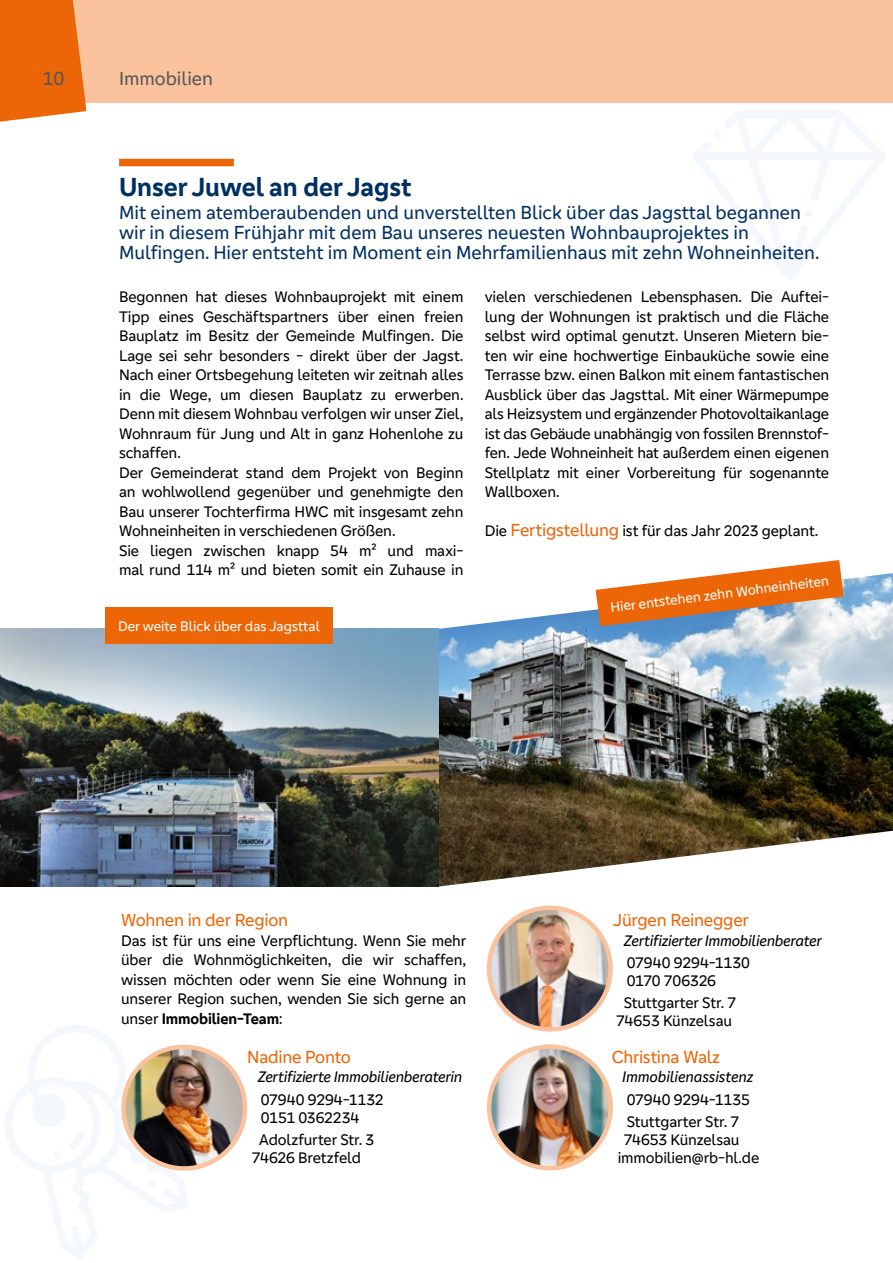
<style>
.page{position:relative;width:893px;height:1263px;background:#fff}
.page>*{position:absolute;margin:0;border:0;box-sizing:border-box;transform-origin:0 0}
.t1{font:700 27px "Genos GFG";color:#003063}
.t2{font:19.5px/20.2px "Genos GFG";color:#003063}
.t3{font:19.5px "Genos GFG";color:#575756}
.t4{font:18px "Genos GFG";letter-spacing:-.015em;color:#ec6608}
.t5{font:15.75px/19.5px "Genos GFG";letter-spacing:-.01em;color:#000}
.t6{font:italic 15.75px "Genos GFG";letter-spacing:-.02em;color:#000}
.t7{font:14.25px "Genos GFG";color:#fff}
.s1{font-size:18px;color:#ec6608}
.s2{font-weight:700}
</style>
<div class="page">
<img style="left:437px;top:573px;width:456px;height:314px">
<img style="left:0;top:629px;width:439px;height:257px">
<div style="left:0;top:0;width:893px;height:102px;background:#fac39d"></div>
<svg style="left:0;top:0;width:86px;height:122px;background:#ed721c"></svg>
<svg style="left:5px;top:1025px;width:183px;height:234px"></svg>
<svg style="left:596px;top:560px;width:248px;height:66px"></svg>
<div style="left:105px;top:607px;width:227px;height:36px;background:#ec6608"></div>
<svg style="left:693px;top:111px;width:192px;height:169px"></svg>
<div style="left:714px;top:131px;width:7px;height:8px;background:#f4f8fc;border-radius:50%"></div>
<div style="left:805px;top:209px;width:7px;height:8px;background:#f4f8fc;border-radius:50%"></div>
<img style="left:123px;top:1047px;width:122px;height:121px;border-radius:61px">
<div style="left:121px;top:1044px;width:126px;height:127px;border:4px solid #fac39d;border-radius:50%"></div>
<img style="left:489px;top:908px;width:122px;height:121px;border-radius:61px">
<div style="left:487px;top:905px;width:126px;height:126px;border:4px solid #fac39d;border-radius:50%"></div>
<img style="left:489px;top:1046px;width:122px;height:122px;border-radius:61px">
<div style="left:487px;top:1044px;width:126px;height:126px;border:4px solid #fac39d;border-radius:50%"></div>
<div style="left:119px;top:159px;width:115px;height:7px;background:#ec6608"></div>
<p class="t3" style="left:43px;top:67px;width:23px">10</p>
<p class="t3" style="left:119px;top:67px;width:95px">Immobilien</p>
<h1 class="t1" style="left:119px;top:171px;width:294px">Unser Juwel an der Jagst</h1>
<p class="t2" style="left:119px;top:202px;width:702px">Mit einem atemberaubenden und unverstellten Blick über das Jagsttal begannen wir in diesem Frühjahr mit dem Bau unseres neuesten Wohnbauprojektes in<br>Mulfingen. Hier entsteht im Moment ein Mehrfamilienhaus mit zehn Wohneinheiten.</p>
<p class="t5" style="left:119px;top:287px;width:346px">Begonnen hat dieses Wohnbauprojekt mit einem Tipp eines Geschäftspartners über einen freien Bauplatz im Besitz der Gemeinde Mulfingen. Die Lage sei sehr besonders - direkt über der Jagst.<br>Nach einer Ortsbegehung leiteten wir zeitnah alles in die Wege, um diesen Bauplatz zu erwerben.<br>Denn mit diesem Wohnbau verfolgen wir unser Ziel, Wohnraum für Jung und Alt in ganz Hohenlohe zu schaffen.<br>Der Gemeinderat stand dem Projekt von Beginn an wohlwollend gegenüber und genehmigte den Bau unserer Tochterfirma HWC mit insgesamt zehn Wohneinheiten in verschiedenen Größen.<br>Sie liegen zwischen knapp 54 m² und maxi&shy;mal rund 114 m² und bieten somit ein Zuhause in</p>
<p class="t5" style="left:485px;top:287px;width:346px;text-align:justify">vielen verschiedenen Lebensphasen. Die Auftei&shy;lung der Wohnungen ist praktisch und die Fläche selbst wird optimal genutzt. Unseren Mietern bie&shy;ten wir eine hochwertige Einbauküche sowie eine Terrasse bzw. einen Balkon mit einem fantastischen Ausblick über das Jagsttal. Mit einer Wärmepumpe als Heizsystem und ergänzender Photovoltaikanlage ist das Gebäude unabhängig von fossilen Brennstof&shy;fen. Jede Wohneinheit hat außerdem einen eigenen Stellplatz mit einer Vorbereitung für sogenannte Wallboxen.</p>
<p class="t5" style="left:485px;top:521px;width:335px">Die <span class="s1">Fertigstellung</span> ist für das Jahr 2023 geplant.</p>
<p class="t7" style="left:118px;top:618px;width:204px">Der weite Blick über das Jagsttal</p>
<p class="t4" style="left:121px;top:910px;width:169px">Wohnen in der Region</p>
<p class="t5" style="left:121px;top:931px;width:347px;text-align:justify">Das ist für uns eine Verpflichtung. Wenn Sie mehr über die Wohnmöglichkeiten, die wir schaffen, wissen möchten oder wenn Sie eine Wohnung in unserer Region suchen, wenden Sie sich gerne an unser <span class="s2">Immobilien-Team</span>:</p>
<p class="t4" style="left:247px;top:1046px;width:105px">Nadine Ponto</p>
<p class="t6" style="left:258px;top:1068px;width:206px">Zertifizierte Immobilienberaterin</p>
<p class="t5" style="left:261px;top:1090px;width:124px;line-height:18px">07940 9294-1132<br>0151 0362234</p>
<p class="t5" style="left:252px;top:1131px;width:124px;line-height:18px;text-indent:7px">Adolzfurter Str. 3<br>74626 Bretzfeld</p>
<p class="t7" style="left:610px;top:599px;width:221px;rotate:-7deg">Hier entstehen zehn Wohneinheiten</p>
<p class="t4" style="left:613px;top:910px;width:137px">Jürgen Reinegger</p>
<p class="t6" style="left:624px;top:931px;width:200px">Zertifizierter Immobilienberater</p>
<p class="t5" style="left:627px;top:954px;width:125px;line-height:18px">07940 9294-1130<br>0170 706326</p>
<p class="t5" style="left:616px;top:994px;width:121px;line-height:18px;text-align:center">Stuttgarter Str. 7<br>74653 Künzelsau</p>
<p class="t4" style="left:612px;top:1046px;width:110px">Christina Walz</p>
<p class="t6" style="left:622px;top:1068px;width:133px">Immobilienassistenz</p>
<p class="t5" style="left:627px;top:1088px;width:125px;line-height:22.2px">07940 9294-1135<br>Stuttgarter Str. 7</p>
<p class="t5" style="left:618px;top:1131px;width:143px;line-height:18px;text-indent:6px">74653 Künzelsau immobilien@rb-hl.de</p>
</div>
